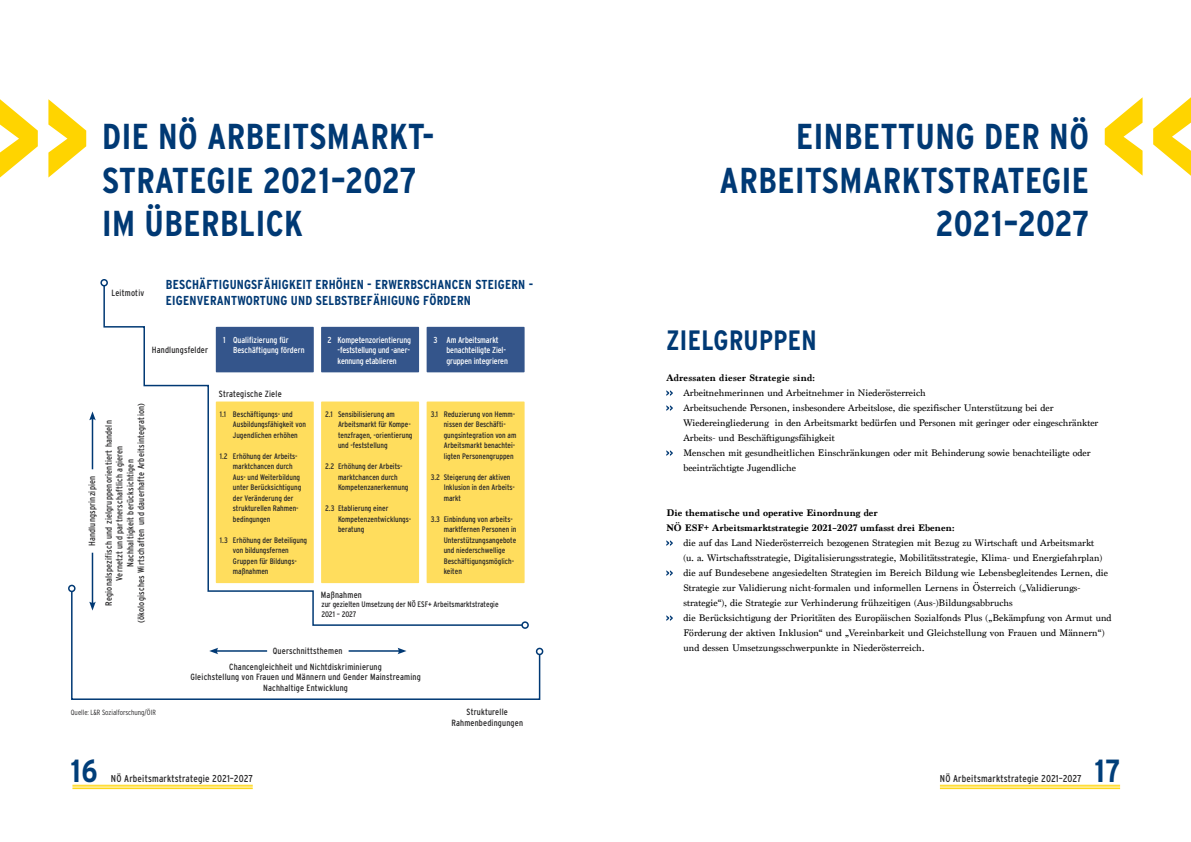
<style>
.page{position:relative;width:1191px;height:842px;background:#fff}
.page>*{position:absolute;margin:0;border:0;box-sizing:border-box;transform-origin:0 0}
.t1{font:700 condensed 36px/43.2px "Interstate";letter-spacing:.015em;color:#003974}
.t2{font:700 condensed 36px "Interstate";letter-spacing:-.015em;color:#003974}
.t3{font:700 condensed 32px "Interstate";color:#003e79}
.t4{font:700 condensed 28px "Interstate";letter-spacing:.015em;color:#003974}
.t5{font:700 condensed 13px/15.6px "Interstate";letter-spacing:.015em;color:#003974}
.t6{font:10px/15px "Marion";letter-spacing:.005em;color:#000}
.t7{font:700 10px/15px "Marion";letter-spacing:.005em;color:#000}
.t8{font:condensed 10px "Interstate";letter-spacing:.02em;color:#292829}
.t9{font:condensed 9px/10.8px "Interstate";letter-spacing:.02em;color:#292829;text-align:center}
.t10{font:condensed 8.7px/10.5px "Interstate";letter-spacing:-.015em;color:#fff}
.t11{font:condensed 8px/10.5px "Interstate";color:#292829}
.t12{font:300 condensed 7.5px "Interstate";color:#292829}
</style>
<div class="page">
<hr style="left:940px;top:785px;width:180px;height:1px;background:#ffd400">
<hr style="left:940px;top:787px;width:180px;height:1px;background:#ffd400">
<hr style="left:940px;top:788px;width:180px;height:1px;background:#ffd400">
<hr style="left:72px;top:785px;width:181px;height:1px;background:#ffd400">
<hr style="left:72px;top:787px;width:181px;height:1px;background:#ffd400">
<hr style="left:72px;top:788px;width:181px;height:1px;background:#ffd400">
<svg style="left:0;top:99px;width:38px;height:79px"></svg>
<svg style="left:48px;top:99px;width:38px;height:79px"></svg>
<svg style="left:666px;top:540px;width:6px;height:6px"></svg>
<svg style="left:666px;top:570px;width:6px;height:6px"></svg>
<svg style="left:666px;top:615px;width:6px;height:6px"></svg>
<svg style="left:1153px;top:97px;width:38px;height:79px"></svg>
<svg style="left:1104px;top:98px;width:38px;height:77px"></svg>
<svg style="left:103px;top:284px;width:420px;height:306px"></svg>
<div style="left:100px;top:279px;width:8px;height:7px;border:2px solid #003974;border-radius:50%"></div>
<svg style="left:71px;top:590px;width:470px;height:110px"></svg>
<div style="left:68px;top:585px;width:8px;height:7px;border:2px solid #003974;border-radius:50%"></div>
<div style="left:536px;top:648px;width:7px;height:7px;border:2px solid #003974;border-radius:50%"></div>
<div style="left:216px;top:401px;width:98px;height:182px;background:#ffdd5d"></div>
<div style="left:321px;top:401px;width:98px;height:182px;background:#ffdd5d"></div>
<div style="left:426px;top:401px;width:98px;height:182px;background:#ffdd5d"></div>
<div style="left:216px;top:327px;width:98px;height:45px;background:#34558b"></div>
<div style="left:321px;top:327px;width:98px;height:45px;background:#34558b"></div>
<div style="left:426px;top:327px;width:98px;height:45px;background:#34558b"></div>
<hr style="left:92px;top:418px;width:1px;height:51px;background:#003974">
<svg style="left:89px;top:411px;width:7px;height:9px"></svg>
<hr style="left:92px;top:553px;width:1px;height:51px;background:#003974">
<svg style="left:89px;top:602px;width:7px;height:8px"></svg>
<hr style="left:215px;top:650px;width:52px;height:2px;background:#003974">
<svg style="left:209px;top:648px;width:9px;height:6px"></svg>
<hr style="left:348px;top:650px;width:52px;height:2px;background:#003974">
<svg style="left:397px;top:648px;width:9px;height:6px"></svg>
<svg style="left:666px;top:390px;width:6px;height:6px"></svg>
<svg style="left:666px;top:405px;width:6px;height:6px"></svg>
<svg style="left:666px;top:450px;width:6px;height:6px"></svg>
<h1 class="t1" style="left:102px;top:115px;width:334px">DIE NÖ ARBEITSMARKT-<br>STRATEGIE 2021–2027<br>IM ÜBERBLICK</h1>
<p class="t9" style="left:112px;top:287px;width:34px">Leitmotiv</p>
<h3 class="t5" style="left:166px;top:277px;width:369px">BESCHÄFTIGUNGSFÄHIGKEIT ERHÖHEN - ERWERBSCHANCEN STEIGERN -<br>EIGENVERANTWORTUNG UND SELBSTBEFÄHIGUNG</h3>
<h3 class="t5" style="left:423px;top:293px;width:49px">FÖRDERN</h3>
<p class="t9" style="left:152px;top:345px;width:58px">Handlungsfelder</p>
<p class="t10" style="left:233px;top:334px;width:73px;text-indent:-10px">1 Qualifizierung für<br>Beschäftigung fördern</p>
<p class="t10" style="left:338px;top:334px;width:75px;text-align:justify;text-indent:-10px">2 Kompetenzorientierung -feststellung und -aner&shy;kennung etablieren</p>
<p class="t10" style="left:446px;top:334px;width:63px;text-indent:-13px">3 Am Arbeitsmarkt benachteiligte Ziel&shy;gruppen integrieren</p>
<p class="t9" style="left:114px;top:623px;width:221px;rotate:-90deg">Vernetzt und partnerschaftlich agieren<br>Nachhaltigkeit berücksichtigen<br>(ökologisches Wirtschaften und dauerhafte Arbeitsintegration)</p>
<p class="t9" style="left:83px;top:606px;width:187px;line-height:16.7px;rotate:-90deg">Handlungsprinzipien<br>Regionalspezifisch und zielgruppenorientiert handeln</p>
<p class="t12" style="left:71px;top:708px;width:86px">Quelle: L&amp;R Sozialforschung/ÖIR</p>
<p class="t9" style="left:219px;top:388px;width:64px">Strategische Ziele</p>
<p class="t11" style="left:233px;top:409px;width:75px;text-indent:-13px">1.1 Beschäftigungs- und<br>Ausbildungsfähigkeit von<br>Jugendlichen erhöhen</p>
<p class="t11" style="left:233px;top:451px;width:70px;text-indent:-13px">1.2 Erhöhung der Arbeits&shy;marktchancen durch<br>Aus- und Weiterbildung unter Berücksichtigung der Veränderung der strukturellen Rahmen&shy;bedingungen</p>
<p class="t11" style="left:233px;top:535px;width:76px;text-indent:-13px">1.3 Erhöhung der Beteiligung von bildungsfernen<br>Gruppen für Bildungs&shy;maßnahmen</p>
<p class="t11" style="left:338px;top:409px;width:76px;text-indent:-13px">2.1 Sensibilisierung am<br>Arbeitsmarkt für Kompe&shy;tenzfragen, -orientierung und -feststellung</p>
<p class="t11" style="left:338px;top:461px;width:72px;text-indent:-13px">2.2 Erhöhung der Arbeits&shy;marktchancen durch<br>Kompetenzanerkennung</p>
<p class="t11" style="left:338px;top:503px;width:75px;text-indent:-13px">2.3 Etablierung einer<br>Kompetenzentwicklungs&shy;beratung</p>
<p class="t11" style="left:444px;top:409px;width:74px;text-indent:-13px">3.1 Reduzierung von Hemm&shy;nissen der Beschäfti&shy;gungsintegration von am<br>Arbeitsmarkt benachtei&shy;ligten Personengruppen</p>
<p class="t11" style="left:444px;top:472px;width:73px;text-indent:-13px">3.2 Steigerung der aktiven<br>Inklusion in den Arbeits&shy;markt</p>
<p class="t11" style="left:444px;top:514px;width:74px;text-indent:-13px">3.3 Einbindung von arbeits&shy;marktfernen Personen in<br>Unterstützungsangebote und niederschwellige<br>Beschäftigungsmöglich&shy;keiten</p>
<p class="t9" style="left:321px;top:589px;width:43px">Maßnahmen</p>
<p class="t11" style="left:321px;top:598px;width:179px">zur gezielten Umsetzung der NÖ ESF+ Arbeitsmarktstrategie<br>2021 – 2027</p>
<p class="t9" style="left:229px;top:643px;width:154px;line-height:15.2px">Querschnittsthemen<br>Chancengleichheit und Nichtdiskriminierung</p>
<p class="t9" style="left:190px;top:672px;width:232px">Gleichstellung von Frauen und Männern und Gender Mainstreaming<br>Nachhaltige Entwicklung</p>
<p class="t9" style="left:451px;top:706px;width:73px">Strukturelle<br>Rahmenbedingungen</p>
<h1 class="t1" style="left:796px;top:115px;width:272px">EINBETTUNG DER NÖ</h1>
<h1 class="t1" style="left:719px;top:158px;width:371px">ARBEITSMARKTSTRATEGIE</h1>
<h1 class="t2" style="left:935px;top:203px;width:155px">2021–2027</h1>
<h3 class="t4" style="left:666px;top:324px;width:152px">ZIELGRUPPEN</h3>
<p class="t7" style="left:666px;top:370px;width:150px">Adressaten dieser Strategie sind:</p>
<p class="t6" style="left:683px;top:385px;width:416px">Arbeitnehmerinnen und Arbeitnehmer in Niederösterreich<br>Arbeitsuchende Personen, insbesondere Arbeitslose, die spezifischer Unterstützung bei der Wiedereingliederung in den Arbeitsmarkt bedürfen und Personen mit geringer oder eingeschränkter Arbeits- und Beschäftigungsfähigkeit<br>Menschen mit gesundheitlichen Einschränkungen oder mit Behinderung sowie benachteiligte oder beeinträchtigte Jugendliche</p>
<p class="t7" style="left:666px;top:505px;width:289px">Die thematische und operative Einordnung der<br>NÖ ESF+ Arbeitsmarktstrategie 2021–2027 umfasst drei Ebenen:</p>
<p class="t6" style="left:683px;top:535px;width:430px">die auf das Land Niederösterreich bezogenen Strategien mit Bezug zu Wirtschaft und Arbeitsmarkt<br>(u. a. Wirtschaftsstrategie, Digitalisierungsstrategie, Mobilitätsstrategie, Klima- und Energiefahrplan) die auf Bundesebene angesiedelten Strategien im Bereich Bildung wie Lebensbegleitendes Lernen, die Strategie zur Validierung nicht-formalen und informellen Lernens in Österreich („Validierungs&shy;strategie“), die Strategie zur Verhinderung frühzeitigen (Aus-)Bildungsabbruchs<br>die Berücksichtigung der Prioritäten des Europäischen Sozialfonds Plus („Bekämpfung von Armut und Förderung der aktiven Inklusion“ und „Vereinbarkeit und Gleichstellung von Frauen und Männern“) und dessen Umsetzungsschwerpunkte in Niederösterreich.</p>
<h2 class="t3" style="left:71px;top:753px;width:28px">16</h2>
<p class="t8" style="left:111px;top:773px;width:143px">NÖ Arbeitsmarktstrategie 2021–2027</p>
<p class="t8" style="left:940px;top:773px;width:143px">NÖ Arbeitsmarktstrategie 2021–2027</p>
<h2 class="t3" style="left:1094px;top:753px;width:27px">17</h2>
</div>
